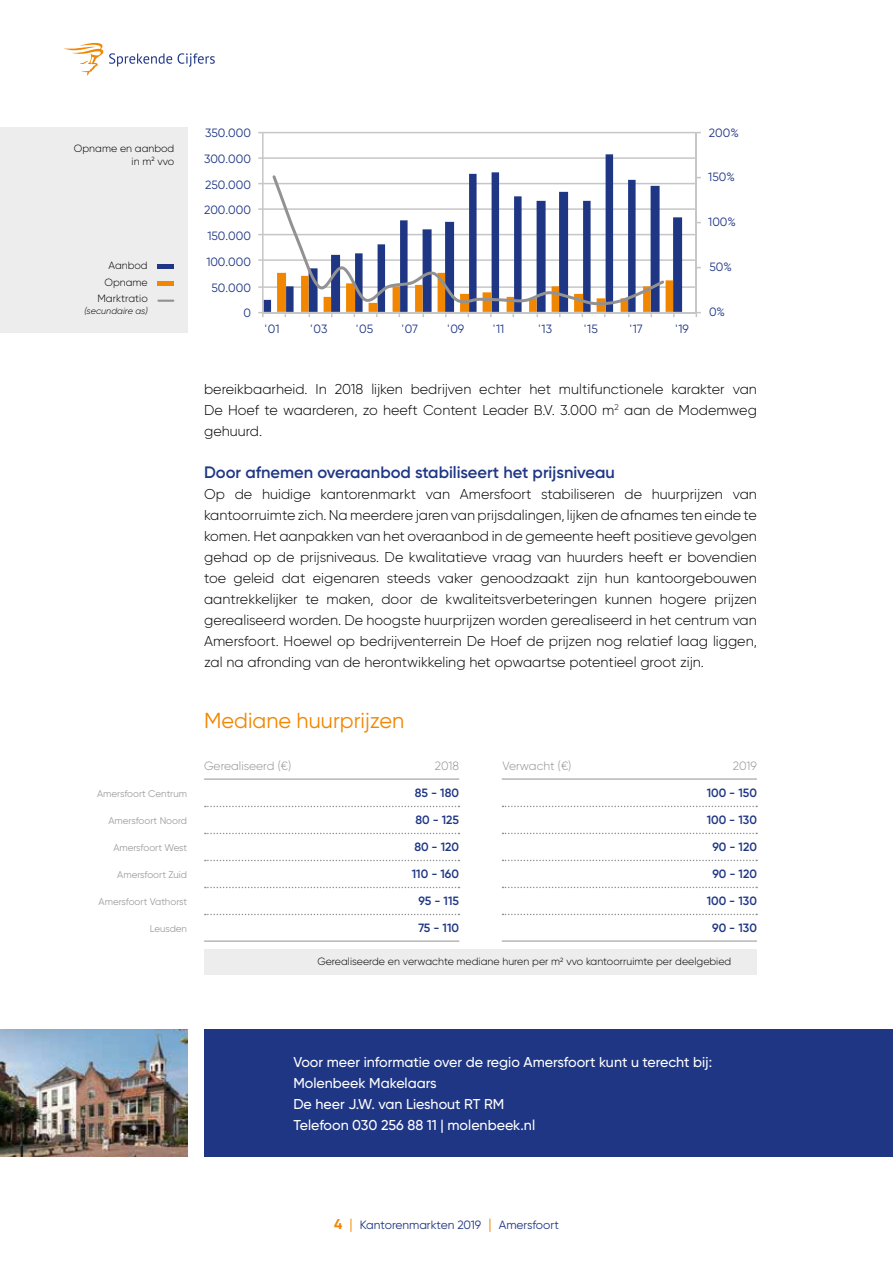
<style>
.page{position:relative;width:893px;height:1263px;background:#fff}
.page>*{position:absolute;margin:0;border:0;box-sizing:border-box;transform-origin:0 0}
.t1{font:21.75px "Gilroy";color:#f18700}
.t2{font:600 16.5px "Gilroy";color:#1f3685}
.t3{font:300 14.25px/21px "Gilroy";color:#000;text-align:justify}
.t4{font:500 14.25px/21px "Gilroy";color:#fff}
.t5{font:12px "Gilroy";color:#1f3685}
.t6{font:600 12px "Gilroy";color:#1f3685}
.t7{font:300 12px "Gilroy";color:#929292}
.t8{font:300 10.5px/16.5px "Gilroy";color:#000;text-align:right}
.t9{font:9.75px "Gilroy";color:#9d9d9c}
.t10{font:italic 300 9px "Gilroy";color:#000}
.s1{font-weight:700;font-size:14.25px;color:#f18700}
.s2{font-size:14.25px;color:#f18700}
</style>
<div class="page">
<svg style="left:64px;top:43px;width:108px;height:33px"></svg>
<svg style="left:178px;top:53px;width:37px;height:14px"></svg>
<div style="left:204px;top:949px;width:553px;height:26px;background:#ededed"></div>
<div style="left:204px;top:1029px;width:689px;height:128px;background:#1f3685"></div>
<div style="left:0;top:128px;width:187px;height:205px;background:#ededed"></div>
<div style="left:157px;top:264px;width:17px;height:5px;background:#1f3685"></div>
<div style="left:157px;top:281px;width:17px;height:5px;background:#f18700"></div>
<svg style="left:158px;top:300px;width:15px;height:2px"></svg>
<hr style="left:204px;top:779px;width:255px;height:1px;background:#929292">
<svg style="left:205px;top:806px;width:254px;height:1px"></svg>
<svg style="left:205px;top:833px;width:254px;height:1px"></svg>
<svg style="left:205px;top:860px;width:254px;height:1px"></svg>
<svg style="left:205px;top:887px;width:254px;height:1px"></svg>
<svg style="left:205px;top:914px;width:254px;height:1px"></svg>
<hr style="left:204px;top:941px;width:255px;height:1px;background:#929292">
<img style="left:0;top:1029px;width:187px;height:128px">
<hr style="left:263px;top:286px;width:433px;height:2px;background:#c6c6c6">
<hr style="left:263px;top:259px;width:433px;height:2px;background:#c6c6c6">
<hr style="left:263px;top:234px;width:433px;height:1px;background:#c6c6c6">
<hr style="left:263px;top:208px;width:433px;height:2px;background:#c6c6c6">
<hr style="left:263px;top:183px;width:433px;height:1px;background:#c6c6c6">
<hr style="left:263px;top:157px;width:433px;height:2px;background:#c6c6c6">
<hr style="left:263px;top:132px;width:433px;height:1px;background:#c6c6c6">
<svg style="left:264px;top:154px;width:418px;height:158px"></svg>
<hr style="left:696px;top:133px;width:1px;height:180px;background:#c6c6c6">
<hr style="left:262px;top:133px;width:2px;height:180px;background:#c6c6c6">
<hr style="left:263px;top:312px;width:433px;height:1px;background:#c6c6c6">
<svg style="left:258px;top:312px;width:6px;height:5px"></svg>
<svg style="left:277px;top:273px;width:398px;height:44px"></svg>
<svg style="left:696px;top:312px;width:5px;height:5px"></svg>
<svg style="left:272px;top:175px;width:392px;height:130px"></svg>
<hr style="left:502px;top:779px;width:255px;height:1px;background:#929292">
<svg style="left:502px;top:806px;width:255px;height:1px"></svg>
<svg style="left:502px;top:833px;width:255px;height:1px"></svg>
<svg style="left:502px;top:860px;width:255px;height:1px"></svg>
<svg style="left:502px;top:887px;width:255px;height:1px"></svg>
<svg style="left:502px;top:914px;width:255px;height:1px"></svg>
<hr style="left:502px;top:941px;width:255px;height:1px;background:#929292">
<p class="t8" style="left:74px;top:142px;width:102px;line-height:12.8px">Opname en aanbod in m<sup>2</sup> vvo</p>
<p class="t8" style="left:98px;top:257px;width:52px">Aanbod<br>Opname<br>Marktratio</p>
<p class="t10" style="left:84px;top:305px;width:65px">(secundaire as)</p>
<p class="t5" style="left:205px;top:126px;width:47px">350.000</p>
<p class="t5" style="left:204px;top:151px;width:48px">300.000</p>
<p class="t5" style="left:205px;top:177px;width:47px">250.000</p>
<p class="t5" style="left:204px;top:203px;width:48px">200.000</p>
<p class="t5" style="left:207px;top:229px;width:45px">150.000</p>
<p class="t5" style="left:206px;top:254px;width:46px">100.000</p>
<p class="t5" style="left:211px;top:280px;width:41px">50.000</p>
<p class="t5" style="left:243px;top:306px;width:9px">0</p>
<p class="t5" style="left:265px;top:322px;width:16px">'01</p>
<p class="t5" style="left:310px;top:322px;width:18px">'03</p>
<p class="t5" style="left:356px;top:322px;width:19px">'05</p>
<p class="t5" style="left:402px;top:322px;width:18px">'07</p>
<p class="t5" style="left:447px;top:322px;width:18px">'09</p>
<p class="t5" style="left:493px;top:322px;width:13px">'11</p>
<p class="t5" style="left:539px;top:322px;width:15px">'13</p>
<p class="t5" style="left:584px;top:322px;width:15px">'15</p>
<p class="t5" style="left:630px;top:322px;width:14px">'17</p>
<p class="t5" style="left:675px;top:322px;width:15px">'19</p>
<p class="t5" style="left:709px;top:126px;width:31px">200%</p>
<p class="t5" style="left:708px;top:170px;width:28px">150%</p>
<p class="t5" style="left:708px;top:215px;width:29px">100%</p>
<p class="t5" style="left:709px;top:260px;width:24px">50%</p>
<p class="t5" style="left:709px;top:305px;width:18px">0%</p>
<p class="t3" style="left:204px;top:378px;width:554px">bereikbaarheid. In 2018 lijken bedrijven echter het multifunctionele karakter van De Hoef te waarderen, zo heeft Content Leader B.V. 3.000 m<sup>2</sup> aan de Modemweg gehuurd.</p>
<p class="t2" style="left:204px;top:462px;width:412px">Door afnemen overaanbod stabiliseert het prijsniveau</p>
<p class="t3" style="left:204px;top:483px;width:554px">Op de huidige kantorenmarkt van Amersfoort stabiliseren de huurprijzen van kantoorruimte zich. Na meerdere jaren van prijsdalingen, lijken de afnames ten einde te komen. Het aanpakken van het overaanbod in de gemeente heeft positieve gevolgen gehad op de prijsniveaus. De kwalitatieve vraag van huurders heeft er bovendien toe geleid dat eigenaren steeds vaker genoodzaakt zijn hun kantoorgebouwen aantrekkelijker te maken, door de kwaliteitsverbeteringen kunnen hogere prijzen gerealiseerd worden. De hoogste huurprijzen worden gerealiseerd in het centrum van Amersfoort. Hoewel op bedrijventerrein De Hoef de prijzen nog relatief laag liggen, zal na afronding van de herontwikkeling het opwaartse potentieel groot zijn.</p>
<h1 class="t1" style="left:204px;top:707px;width:202px">Mediane huurprijzen</h1>
<p class="t7" style="left:204px;top:759px;width:89px">Gerealiseerd (€)</p>
<p class="t7" style="left:435px;top:759px;width:26px">2018</p>
<p class="t7" style="left:502px;top:759px;width:70px">Verwacht (€)</p>
<p class="t7" style="left:733px;top:759px;width:25px">2019</p>
<p class="t9" style="left:97px;top:788px;width:91px">Amersfoort Centrum</p>
<p class="t6" style="left:415px;top:785px;width:46px">85 - 180</p>
<p class="t6" style="left:707px;top:785px;width:52px">100 - 150</p>
<p class="t9" style="left:108px;top:815px;width:80px">Amersfoort Noord</p>
<p class="t6" style="left:415px;top:812px;width:45px">80 - 125</p>
<p class="t6" style="left:707px;top:812px;width:52px">100 - 130</p>
<p class="t9" style="left:113px;top:842px;width:75px">Amersfoort West</p>
<p class="t6" style="left:414px;top:839px;width:46px">80 - 120</p>
<p class="t6" style="left:712px;top:839px;width:46px">90 - 120</p>
<p class="t9" style="left:117px;top:869px;width:71px">Amersfoort Zuid</p>
<p class="t6" style="left:412px;top:866px;width:49px">110 - 160</p>
<p class="t6" style="left:712px;top:866px;width:46px">90 - 120</p>
<p class="t9" style="left:99px;top:896px;width:90px">Amersfoort Vathorst</p>
<p class="t6" style="left:419px;top:893px;width:42px">95 - 115</p>
<p class="t6" style="left:707px;top:893px;width:52px">100 - 130</p>
<p class="t9" style="left:150px;top:923px;width:39px">Leusden</p>
<p class="t6" style="left:418px;top:920px;width:42px">75 - 110</p>
<p class="t6" style="left:712px;top:920px;width:46px">90 - 130</p>
<p class="t8" style="left:317px;top:953px;width:416px">Gerealiseerde en verwachte mediane huren per m<sup>2</sup> vvo kantoorruimte per deelgebied</p>
<p class="t4" style="left:293px;top:1051px;width:420px">Voor meer informatie over de regio Amersfoort kunt u terecht bij:<br>Molenbeek Makelaars<br>De heer J.W. van Lieshout RT RM<br>Telefoon 030 256 88 11 | molenbeek.nl</p>
<p class="t5" style="left:334px;top:1217px;width:226px"><span class="s1">4</span> <span class="s2">|</span> Kantorenmarkten 2019 <span class="s2">|</span> Amersfoort</p>
</div>
